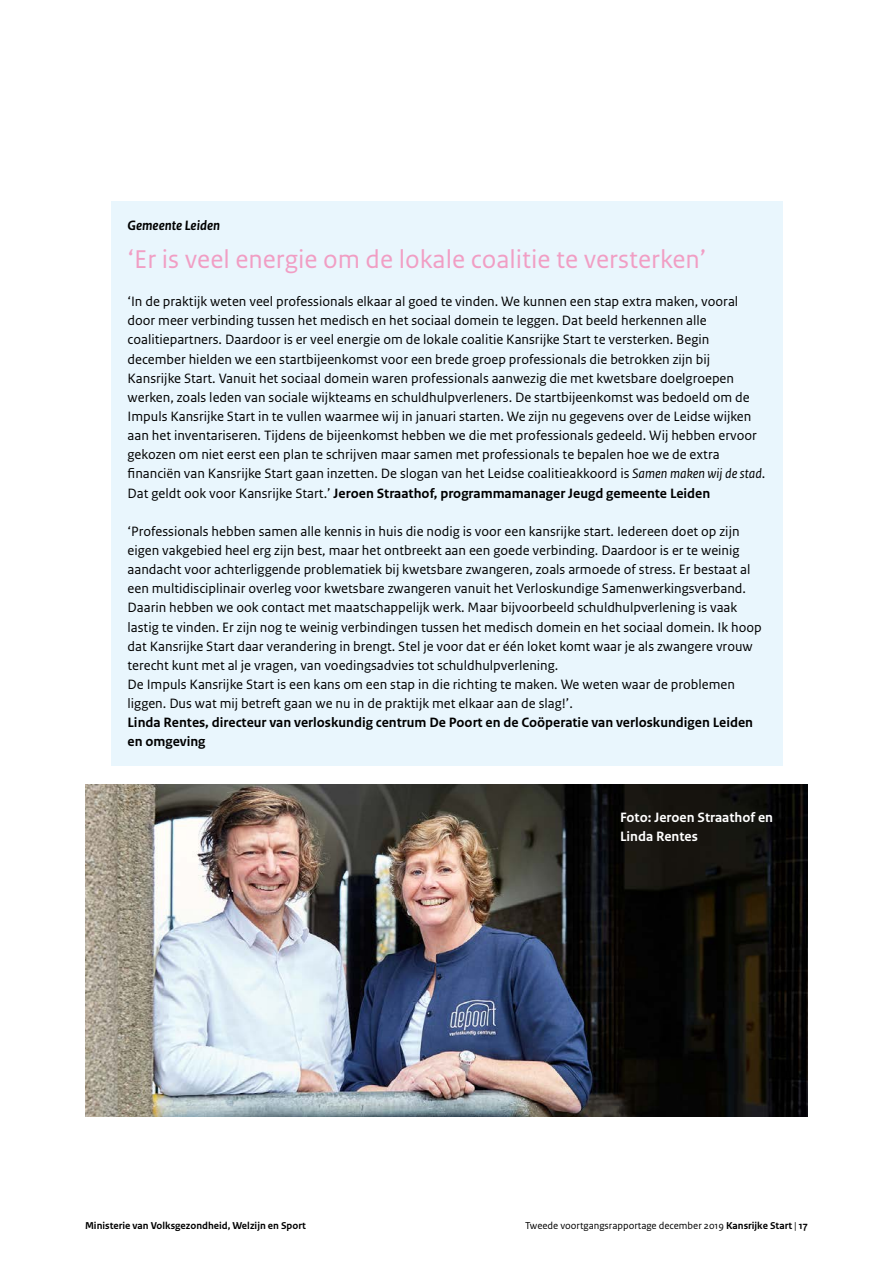
<style>
.page{position:relative;width:893px;height:1263px;background:#fff}
.page>*{position:absolute;margin:0;border:0;box-sizing:border-box;transform-origin:0 0}
.vws_19_-_Kader_subko{font:27px "Rijksoverheid Sans Text";color:#f19ec4}
.vws_19_-_Kader_plat{font:14.25px/19.2px "Rijksoverheid Sans Text";color:#000}
.Figuur_Tabel_ondersc{font:700 14.25px/19.2px "Rijksoverheid Sans Text";color:#fff}
.vws_18_-_Kader_kop{font:italic 700 14.25px "Rijksoverheid Sans Text";color:#000}
.t1{font:10.5px "Rijksoverheid Sans Text";color:#000}
.t2{font:700 10.5px "Rijksoverheid Sans Text";color:#000}
.s1{font-style:italic}
.s2{font-weight:700}
</style>
<div class="page">
<div style="left:111px;top:201px;width:671px;height:48px;background:#e9f6fd"></div>
<div style="left:111px;top:229px;width:671px;height:61px;background:#e9f6fd"></div>
<div style="left:111px;top:278px;width:671px;height:239px;background:#e9f6fd"></div>
<div style="left:111px;top:507px;width:671px;height:259px;background:#e9f6fd"></div>
<img style="left:85px;top:784px;width:723px;height:332px">
<p class="vws_18_-_Kader_kop" style="left:128px;top:217px;width:94px">Gemeente Leiden</p>
<p class="vws_19_-_Kader_subko" style="left:128px;top:244px;width:580px">‘Er is veel energie om de lokale coalitie te versterken’</p>
<p class="vws_19_-_Kader_plat" style="left:128px;top:292px;width:639px">‘In de praktijk weten veel professionals elkaar al goed te vinden. We kunnen een stap extra maken, vooral door meer verbinding tussen het medisch en het sociaal domein te leggen. Dat beeld herkennen alle coalitiepartners. Daardoor is er veel energie om de lokale coalitie Kansrijke Start te versterken. Begin december hielden we een startbijeenkomst voor een brede groep professionals die betrokken zijn bij Kansrijke Start. Vanuit het sociaal domein waren professionals aanwezig die met kwetsbare doelgroepen werken, zoals leden van sociale wijkteams en schuldhulpverleners. De startbijeenkomst was bedoeld om de Impuls Kansrijke Start in te vullen waarmee wij in januari starten. We zijn nu gegevens over de Leidse wijken aan het inventariseren. Tijdens de bijeenkomst hebben we die met professionals gedeeld. Wij hebben ervoor gekozen om niet eerst een plan te schrijven maar samen met professionals te bepalen hoe we de extra financiën van Kansrijke Start gaan inzetten. De slogan van het Leidse coalitieakkoord is <span class="s1">Samen maken wij de stad</span>.<br>Dat geldt ook voor Kansrijke Start.’ <span class="s2">Jeroen Straathof, programmamanager Jeugd gemeente Leiden</span></p>
<p class="vws_19_-_Kader_plat" style="left:128px;top:522px;width:636px">‘Professionals hebben samen alle kennis in huis die nodig is voor een kansrijke start. Iedereen doet op zijn eigen vakgebied heel erg zijn best, maar het ontbreekt aan een goede verbinding. Daardoor is er te weinig aandacht voor achterliggende problematiek bij kwetsbare zwangeren, zoals armoede of stress. Er bestaat al een multidisciplinair overleg voor kwetsbare zwangeren vanuit het Verloskundige Samenwerkingsverband.<br>Daarin hebben we ook contact met maatschappelijk werk. Maar bijvoorbeeld schuldhulpverlening is vaak lastig te vinden. Er zijn nog te weinig verbindingen tussen het medisch domein en het sociaal domein. Ik hoop dat Kansrijke Start daar verandering in brengt. Stel je voor dat er één loket komt waar je als zwangere vrouw terecht kunt met al je vragen, van voedingsadvies tot schuldhulpverlening.<br>De Impuls Kansrijke Start is een kans om een stap in die richting te maken. We weten waar de problemen liggen. Dus wat mij betreft gaan we nu in de praktijk met elkaar aan de slag!’.<br><span class="s2">Linda Rentes, directeur van verloskundig centrum De Poort en de Coöperatie van verloskundigen Leiden en omgeving</span></p>
<p class="Figuur_Tabel_ondersc" style="left:620px;top:808px;width:155px">Foto: Jeroen Straathof en<br>Linda Rentes</p>
<p class="t2" style="left:85px;top:1219px;width:222px">Ministerie van Volksgezondheid, Welzijn en Sport</p>
<p class="t1" style="left:525px;top:1219px;width:284px">Tweede voortgangsrapportage december 2019 <span class="s2">Kansrijke Start</span> | <span class="s2">17</span></p>
</div>
